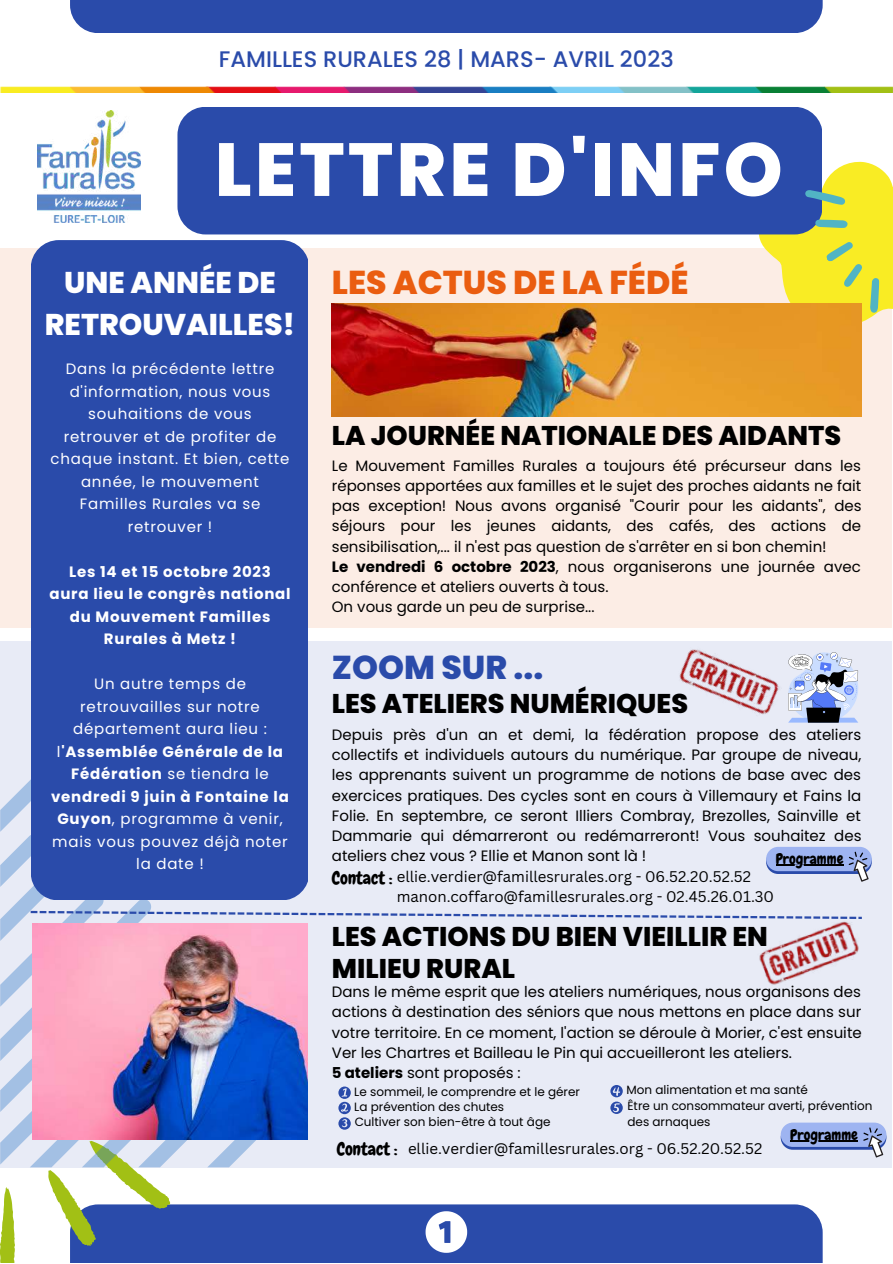
<style>
.page{position:relative;width:893px;height:1264px;background:#fff}
.page>*{position:absolute;margin:0;border:0;box-sizing:border-box;transform-origin:0 0}
.t1{font:800 75px "Poppins";letter-spacing:.045em;color:#fff}
.t2{font:800 33px "Poppins";color:#ea5d10}
.t3{font:800 33px "Poppins";color:#2a4baa}
.t4{font:800 30px/41.5px "Poppins";color:#fff;text-align:center}
.t5{font:800 27px/32.5px "Poppins";color:#000}
.t6{font:500 22.5px "Poppins";color:#2a4baa}
.t7{font:17.55px "Chewy";color:#000}
.t8{font:15px/20.2px "Poppins";color:#000}
.t9{font:15px/22.5px "Poppins";letter-spacing:.05em;color:#fff;text-align:center}
.t10{font:15px/20.2px "Canva Sans";color:#000}
.t11{font:700 15px/22.5px "Poppins";letter-spacing:.05em;color:#fff;text-align:center}
.t12{font:15px "Chewy";color:#000}
.t13{font:12px/15.3px "Poppins";color:#000}
.s1{font-weight:700}
.s2{font-family:"Chewy";font-size:17.55px}
</style>
<div class="page">
<div style="left:0;top:248px;width:891px;height:379px;background:#fcede5"></div>
<div style="left:177px;top:107px;width:644px;height:127px;background:#2a4baa;border-radius:28px"></div>
<div style="left:0;top:641px;width:891px;height:526px;background:#e8ebf6"></div>
<div style="left:31px;top:240px;width:276px;height:532px;background:#2a4baa"></div>
<img style="left:332px;top:303px;width:529px;height:114px">
<div style="left:70px;top:0;width:752px;height:33px;background:#2a4baa"></div>
<img style="left:0;top:86px;width:892px;height:7px">
<svg style="left:730px;top:132px;width:162px;height:236px"></svg>
<img style="left:37px;top:111px;width:104px;height:111px">
<svg style="left:0;top:772px;width:883px;height:490px"></svg>
<svg style="left:788px;top:652px;width:71px;height:71px"></svg>
<img style="left:668px;top:627px;width:119px;height:88px">
<img style="left:755px;top:920px;width:106px;height:66px">
<h3 class="t6" style="left:219px;top:44px;width:456px">FAMILLES RURALES 28 | MARS- AVRIL 2023</h3>
<h1 class="t1" style="left:215px;top:117px;width:569px">LETTRE D'INFO</h1>
<h3 class="t4" style="left:45px;top:262px;width:252px">UNE ANNÉE DE<br>RETROUVAILLES!</h3>
<p class="t9" style="left:51px;top:358px;width:240px">Dans la précédente lettre d'information, nous vous souhaitions de vous retrouver et de profiter de chaque instant. Et bien, cette année, le mouvement<br>Familles Rurales va se retrouver !</p>
<p class="t11" style="left:49px;top:560px;width:243px">Les 14 et 15 octobre 2023 aura lieu le congrès national du Mouvement Familles<br>Rurales à Metz !</p>
<p class="t9" style="left:51px;top:672px;width:239px">Un autre temps de retrouvailles sur notre département aura lieu : l<span class="s1">'Assemblée Générale de la<br>Fédération</span> se tiendra le <span class="s1">vendredi 9 juin à Fontaine la<br>Guyon</span>, programme à venir, mais vous pouvez déjà noter la date !</p>
<h2 class="t2" style="left:332px;top:259px;width:358px">LES ACTUS DE LA FÉDÉ</h2>
<h3 class="t5" style="left:332px;top:419px;width:511px">LA JOURNÉE NATIONALE DES AIDANTS</h3>
<p class="t8" style="left:332px;top:455px;width:531px">Le Mouvement Familles Rurales a toujours été précurseur dans les réponses apportées aux familles et le sujet des proches aidants ne fait pas exception! Nous avons organisé "Courir pour les aidants", des séjours pour les jeunes aidants, des cafés, des actions de sensibilisation,... il n'est pas question de s'arrêter en si bon chemin!<br><span class="s1">Le vendredi 6 octobre 2023</span>, nous organiserons une journée avec conférence et ateliers ouverts à tous.<br>On vous garde un peu de surprise...</p>
<h2 class="t3" style="left:332px;top:644px;width:213px">ZOOM SUR ...</h2>
<h3 class="t5" style="left:332px;top:687px;width:358px">LES ATELIERS NUMÉRIQUES</h3>
<p class="t8" style="left:332px;top:724px;width:531px;text-align:justify">Depuis près d'un an et demi, la fédération propose des ateliers collectifs et individuels autours du numérique. Par groupe de niveau, les apprenants suivent un programme de notions de base avec des exercices pratiques. Des cycles sont en cours à Villemaury et Fains la Folie. En septembre, ce seront Illiers Combray, Brezolles, Sainville et Dammarie qui démarreront ou redémarreront! Vous souhaitez des ateliers chez vous ? Ellie et Manon sont là !</p>
<p class="t10" style="left:396px;top:866px;width:379px">ellie.verdier@famillesrurales.org - 06.52.20.52.52 manon.coffaro@famillesrurales.org - 02.45.26.01.30</p>
<p class="t12" style="left:775px;top:849px;width:69px">Programme</p>
<p class="t7" style="left:332px;top:866px;width:62px">Contact :</p>
<h3 class="t5" style="left:332px;top:920px;width:437px">LES ACTIONS DU BIEN VIEILLIR EN<br>MILIEU RURAL</h3>
<p class="t8" style="left:332px;top:981px;width:531px">Dans le même esprit que les ateliers numériques, nous organisons des actions à destination des séniors que nous mettons en place dans sur votre territoire. En ce moment, l'action se déroule à Morier, c'est ensuite Ver les Chartres et Bailleau le Pin qui accueilleront les ateliers.<br><span class="s1">5 ateliers</span> sont proposés :</p>
<p class="t13" style="left:354px;top:1083px;width:227px">Le sommeil, le comprendre et le gérer<br>La prévention des chutes<br>Cultiver son bien-être à tout âge</p>
<p class="t13" style="left:626px;top:1082px;width:247px;line-height:15.8px">Mon alimentation et ma santé<br>Être un consommateur averti, prévention des arnaques</p>
<p class="t12" style="left:790px;top:1124px;width:69px">Programme</p>
<p class="t10" style="left:337px;top:1138px;width:427px"><span class="s2">Contact :</span> ellie.verdier@famillesrurales.org - 06.52.20.52.52</p>
</div>
